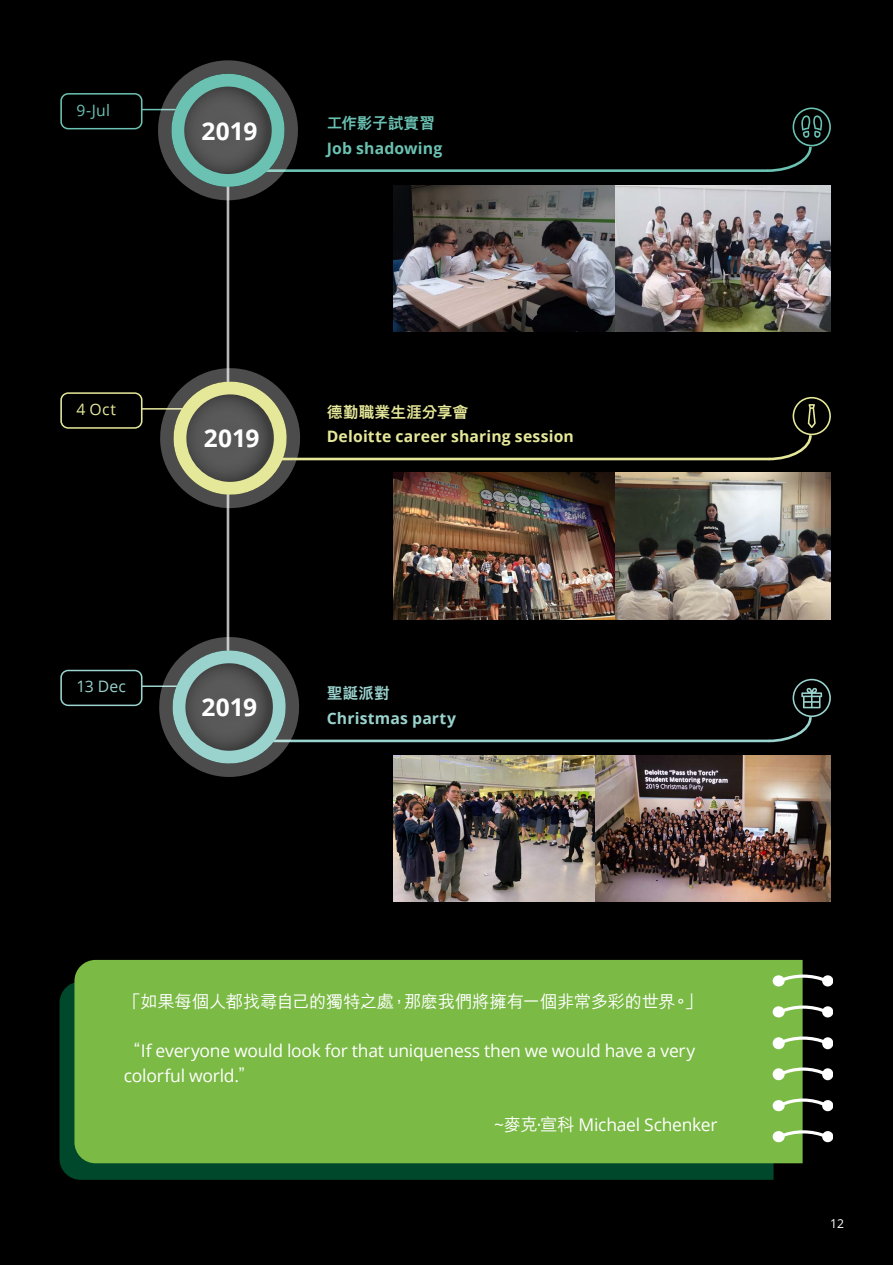
<style>
.page{position:relative;width:893px;height:1265px;background:#000}
.page>*{position:absolute;margin:0;border:0;box-sizing:border-box;transform-origin:0 0}
.t1{font:700 24.5px "Open Sans";letter-spacing:.005em;color:#fff}
.t2{font:17.5px/24.5px "Open Sans";letter-spacing:-.015em;color:#fff}
.t3{font:500 17.5px "M Hei HK";letter-spacing:-.025em;color:#fff}
.t4{font:700 15.75px "Open Sans";letter-spacing:.01em;color:#e6e899}
.t5{font:700 15.75px "Open Sans";letter-spacing:.01em;color:#9ad3ce}
.t6{font:700 15.75px "Open Sans";letter-spacing:.01em;color:#6bc2b3}
.t7{font:800 15.75px "M Hei HK";letter-spacing:.005em;color:#e6e899}
.t8{font:800 15.75px "M Hei HK";letter-spacing:-.02em;color:#6bc2b3}
.t9{font:15.75px "Open Sans";color:#6bc2b3}
.t10{font:15.75px "Open Sans";color:#9ad3ce}
.t11{font:15.75px "Open Sans";color:#e6e899}
.t12{font:800 15.75px "M Hei HK";color:#9ad3ce}
.页眉右-章节标题{font:12.25px "Open Sans";color:#fff}
.s1{font-family:"M Hei HK";font-weight:500}
</style>
<div class="page">
<hr style="left:227px;top:151px;width:2px;height:508px;background:#b3b5b6">
<svg style="left:60px;top:368px;width:242px;height:140px"></svg>
<img style="left:186px;top:394px;width:88px;height:88px">
<hr style="left:255px;top:169px;width:513px;height:3px;background:#6bc2b3">
<hr style="left:273px;top:458px;width:496px;height:2px;background:#e6e899">
<hr style="left:273px;top:740px;width:496px;height:2px;background:#9ad3ce">
<img style="left:615px;top:186px;width:216px;height:146px">
<img style="left:615px;top:473px;width:216px;height:146px">
<img style="left:394px;top:186px;width:221px;height:146px">
<img style="left:394px;top:473px;width:221px;height:146px">
<img style="left:394px;top:755px;width:201px;height:146px">
<svg style="left:60px;top:637px;width:241px;height:140px"></svg>
<img style="left:185px;top:663px;width:88px;height:88px">
<svg style="left:60px;top:60px;width:240px;height:140px"></svg>
<img style="left:184px;top:87px;width:88px;height:87px">
<svg style="left:60px;top:983px;width:714px;height:197px;background:#01482a"></svg>
<div style="left:74px;top:960px;width:729px;height:203px;background:#7bba45"></div>
<div style="left:773px;top:975px;width:12px;height:11px;border:3px solid #fff;border-radius:50%"></div>
<svg style="left:774px;top:975px;width:58px;height:11px"></svg>
<div style="left:773px;top:1006px;width:12px;height:11px;border:3px solid #fff;border-radius:50%"></div>
<svg style="left:774px;top:1004px;width:58px;height:13px"></svg>
<div style="left:773px;top:1037px;width:12px;height:12px;border:3px solid #fff;border-radius:50%"></div>
<div style="left:822px;top:1037px;width:10px;height:12px;border:3px solid #fff;border-radius:50%"></div>
<svg style="left:774px;top:1035px;width:58px;height:13px"></svg>
<div style="left:773px;top:1068px;width:12px;height:12px;border:3px solid #fff;border-radius:50%"></div>
<svg style="left:774px;top:1066px;width:58px;height:14px"></svg>
<div style="left:773px;top:1100px;width:12px;height:11px;border:3px solid #fff;border-radius:50%"></div>
<svg style="left:774px;top:1097px;width:58px;height:14px"></svg>
<div style="left:773px;top:1131px;width:12px;height:11px;border:3px solid #fff;border-radius:50%"></div>
<svg style="left:774px;top:1129px;width:58px;height:13px"></svg>
<img style="left:595px;top:755px;width:236px;height:146px">
<svg style="left:766px;top:679px;width:65px;height:64px"></svg>
<svg style="left:766px;top:397px;width:65px;height:64px"></svg>
<svg style="left:765px;top:108px;width:66px;height:64px"></svg>
<p class="t9" style="left:77px;top:99px;width:35px">9-Jul</p>
<p class="t1" style="left:202px;top:113px;width:57px">2019</p>
<p class="t8" style="left:327px;top:116px;width:110px">工作影子試實習</p>
<p class="t6" style="left:327px;top:137px;width:117px">Job shadowing</p>
<p class="t11" style="left:77px;top:398px;width:41px">4 Oct</p>
<p class="t7" style="left:327px;top:404px;width:143px">德勤職業生涯分享會</p>
<p class="t4" style="left:327px;top:425px;width:249px">Deloitte career sharing session</p>
<p class="t1" style="left:204px;top:421px;width:57px">2019</p>
<p class="t10" style="left:77px;top:676px;width:51px">13 Dec</p>
<p class="t1" style="left:201px;top:690px;width:57px">2019</p>
<p class="t12" style="left:327px;top:686px;width:65px">聖誕派對</p>
<p class="t5" style="left:327px;top:707px;width:131px">Christmas party</p>
<p class="t3" style="left:124px;top:989px;width:579px">「如果每個人都找尋自己的獨特之處，那麽我們將擁有一個非常多彩的世界。」</p>
<p class="t2" style="left:124px;top:1038px;width:573px"><span class="s1">“</span>If everyone would look for that uniqueness then we would have a very colorful world.<span class="s1">”</span></p>
<p class="t2" style="left:494px;top:1112px;width:225px">~<span class="s1">麥克</span>·<span class="s1">宣科</span> Michael Schenker</p>
<p class="页眉右-章节标题" style="left:830px;top:1215px;width:15px">12</p>
</div>
